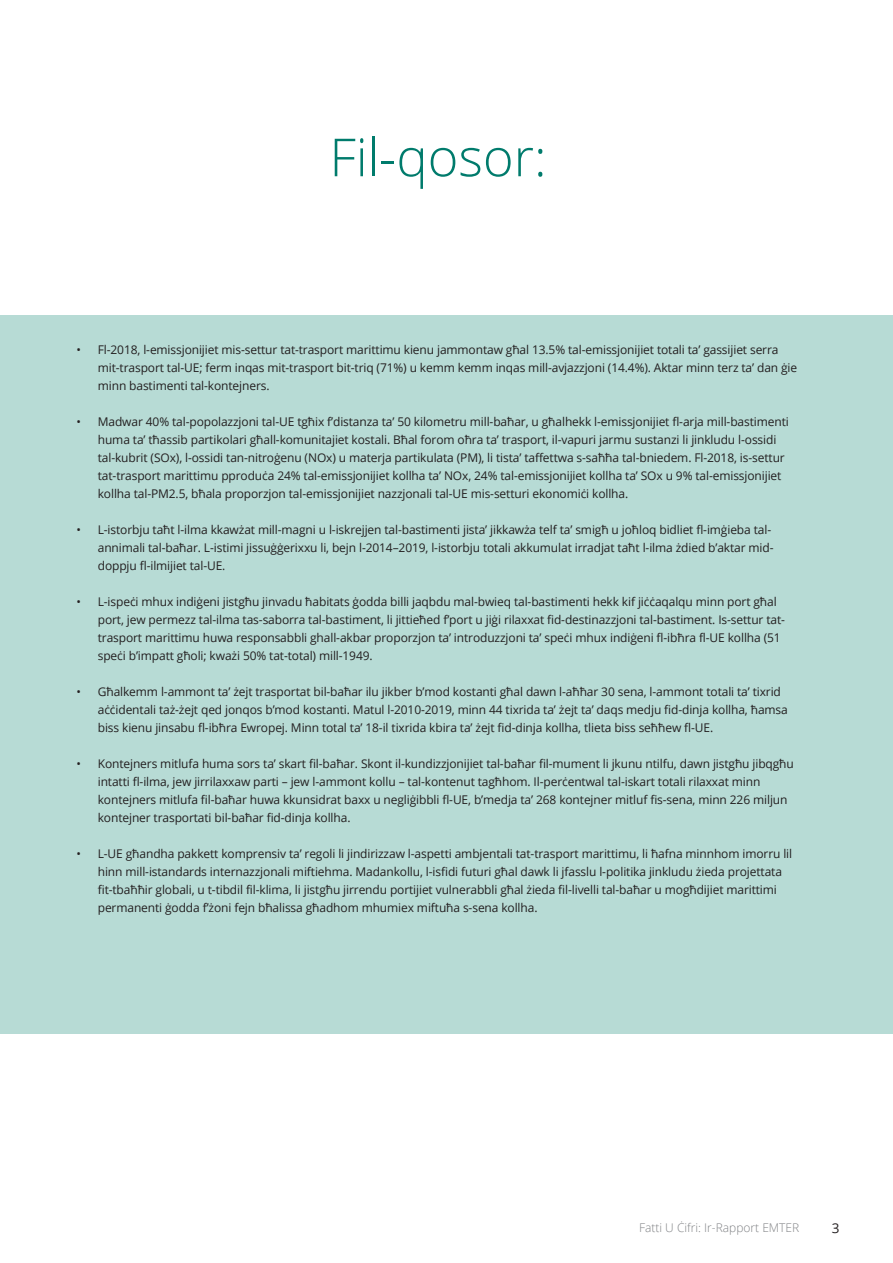
<style>
.page{position:relative;width:893px;height:1263px;background:#fff}
.page>*{position:absolute;margin:0;border:0;box-sizing:border-box;transform-origin:0 0}
._2021_-_Chapter_titl{font:300 52.5px "Open Sans";color:#007b6c}
.t1{font:13.5px "Open Sans";color:#231f20}
._2021_-_Body_text_in{font:12px/18px "Open Sans";letter-spacing:-.01em;color:#231f20}
.t2{font:300 12px "Open Sans";color:#808285}
</style>
<div class="page">
<div style="left:0;top:315px;width:893px;height:718px;background:#b7dbd5"></div>
<p class="_2021_-_Chapter_titl" style="left:329px;top:121px;width:219px">Fil-qosor:</p>
<p class="_2021_-_Body_text_in" style="left:98px;top:340px;width:701px;text-indent:-21px">• Fl-2018, l-emissjonijiet mis-settur tat-trasport marittimu kienu jammontaw għal 13.5% tal-emissjonijiet totali ta’ gassijiet serra mit-trasport tal-UE; ferm inqas mit-trasport bit-triq (71%) u kemm kemm inqas mill-avjazzjoni (14.4%). Aktar minn terz ta’ dan ġie minn bastimenti tal-kontejners.</p>
<p class="_2021_-_Body_text_in" style="left:98px;top:412px;width:692px;text-indent:-21px">• Madwar 40% tal-popolazzjoni tal-UE tgħix f’distanza ta’ 50 kilometru mill-baħar, u għalhekk l-emissjonijiet fl-arja mill-bastimenti huma ta’ tħassib partikolari għall-komunitajiet kostali. Bħal forom oħra ta’ trasport, il-vapuri jarmu sustanzi li jinkludu l-ossidi tal-kubrit (SOx), l-ossidi tan-nitroġenu (NOx) u materja partikulata (PM), li tista’ taffettwa s-saħħa tal-bniedem. Fl-2018, is-settur tat-trasport marittimu pproduċa 24% tal-emissjonijiet kollha ta’ NOx, 24% tal-emissjonijiet kollha ta’ SOx u 9% tal-emissjonijiet kollha tal-PM2.5, bħala proporzjon tal-emissjonijiet nazzjonali tal-UE mis-setturi ekonomiċi kollha.</p>
<p class="_2021_-_Body_text_in" style="left:98px;top:520px;width:677px;text-indent:-21px">• L-istorbju taħt l-ilma kkawżat mill-magni u l-iskrejjen tal-bastimenti jista’ jikkawża telf ta’ smigħ u joħloq bidliet fl-imġieba tal&shy;annimali tal-baħar. L-istimi jissuġġerixxu li, bejn l-2014–2019, l-istorbju totali akkumulat irradjat taħt l-ilma żdied b’aktar mid&shy;doppju fl-ilmijiet tal-UE.</p>
<p class="_2021_-_Body_text_in" style="left:98px;top:592px;width:689px;text-indent:-21px">• L-ispeċi mhux indiġeni jistgħu jinvadu ħabitats ġodda billi jaqbdu mal-bwieq tal-bastimenti hekk kif jiċċaqalqu minn port għal port, jew permezz tal-ilma tas-saborra tal-bastiment, li jittieħed f’port u jiġi rilaxxat fid-destinazzjoni tal-bastiment. Is-settur tat&shy;trasport marittimu huwa responsabbli ghall-akbar proporzjon ta’ introduzzjoni ta’ speċi mhux indiġeni fl-ibħra fl-UE kollha (51 speċi b’impatt għoli; kważi 50% tat-total) mill-1949.</p>
<p class="_2021_-_Body_text_in" style="left:98px;top:682px;width:692px;text-indent:-21px">• Għalkemm l-ammont ta’ żejt trasportat bil-baħar ilu jikber b’mod kostanti għal dawn l-aħħar 30 sena, l-ammont totali ta’ tixrid aċċidentali taż-żejt qed jonqos b’mod kostanti. Matul l-2010-2019, minn 44 tixrida ta’ żejt ta’ daqs medju fid-dinja kollha, ħamsa biss kienu jinsabu fl-ibħra Ewropej. Minn total ta’ 18-il tixrida kbira ta’ żejt fid-dinja kollha, tlieta biss seħħew fl-UE.</p>
<p class="_2021_-_Body_text_in" style="left:98px;top:754px;width:698px;text-indent:-21px">• Kontejners mitlufa huma sors ta’ skart fil-baħar. Skont il-kundizzjonijiet tal-baħar fil-mument li jkunu ntilfu, dawn jistgħu jibqgħu intatti fl-ilma, jew jirrilaxxaw parti – jew l-ammont kollu – tal-kontenut tagħhom. Il-perċentwal tal-iskart totali rilaxxat minn kontejners mitlufa fil-baħar huwa kkunsidrat baxx u negliġibbli fl-UE, b’medja ta’ 268 kontejner mitluf fis-sena, minn 226 miljun kontejner trasportati bil-baħar fid-dinja kollha.</p>
<p class="_2021_-_Body_text_in" style="left:98px;top:844px;width:696px;text-indent:-21px">• L-UE għandha pakkett komprensiv ta’ regoli li jindirizzaw l-aspetti ambjentali tat-trasport marittimu, li ħafna minnhom imorru lil hinn mill-istandards internazzjonali miftiehma. Madankollu, l-isfidi futuri għal dawk li jfasslu l-politika jinkludu żieda projettata fit-tbaħħir globali, u t-tibdil fil-klima, li jistgħu jirrendu portijiet vulnerabbli għal żieda fil-livelli tal-baħar u mogħdijiet marittimi permanenti ġodda f’żoni fejn bħalissa għadhom mhumiex miftuħa s-sena kollha.</p>
<p class="t2" style="left:639px;top:1219px;width:162px">Fatti U Ċifri: Ir-Rapport EMTER</p>
<p class="t1" style="left:832px;top:1219px;width:9px">3</p>
</div>
